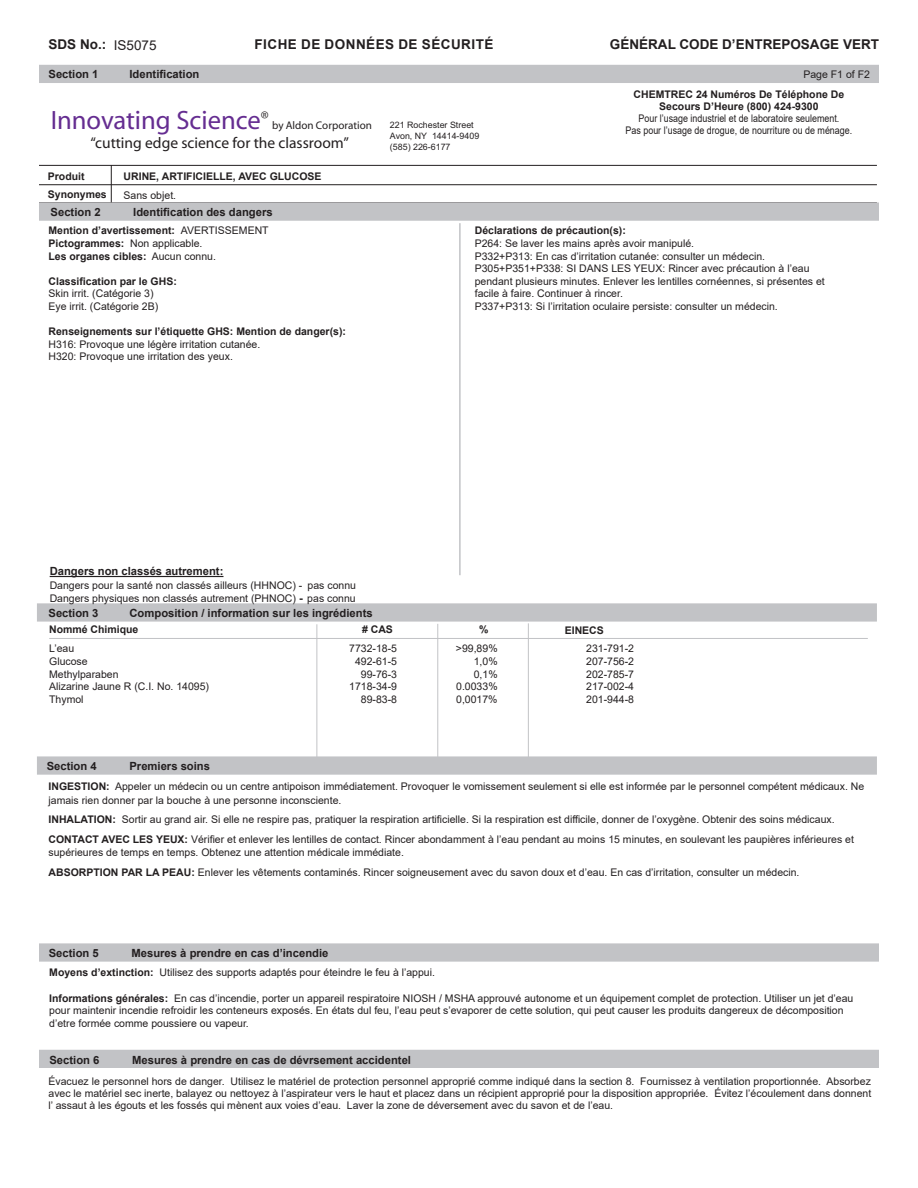
<style>
.page{position:relative;width:918px;height:1188px;background:#fff}
.page>*{position:absolute;margin:0;border:0;box-sizing:border-box;transform-origin:0 0}
.t1{font:26.55px "Myriad";color:#652d91}
.t2{font:15.45px "Myriad";color:#231f20}
.t3{font:700 13.5px "Arial";color:#231f20}
.t4{font:700 13.5px "Arial";letter-spacing:.035em;color:#231f20}
.t5{font:13.5px "Arial";color:#231f20}
.t6{font:700 11.25px "Arial";color:#231f20}
.t7{font:11.1px "Myriad";color:#231f20}
.t8{font:10.5px/12.6px "Arial";color:#231f20}
.t9{font:700 10.5px/12.6px "Arial";color:#231f20;text-align:center}
.t10{font:10.5px/12px "Arial";color:#231f20;text-align:center;scale:.85 1}
.t11{font:8.85px/10.6px "Arial";color:#231f20}
.s1{font-weight:400}
.s2{font-weight:700;font-size:11.25px}
.s3{font-weight:700}
</style>
<div class="page">
<hr style="left:111px;top:165px;width:1px;height:39px;background:#231f20">
<div style="left:39px;top:65px;width:840px;height:18px;background:#c2c3c6"></div>
<div style="left:37px;top:756px;width:840px;height:19px;background:#c2c3c6;border:2px solid #c2c3c6"></div>
<div style="left:39px;top:943px;width:840px;height:19px;background:#c2c3c6;border:2px solid #c2c3c6"></div>
<hr style="left:39px;top:184px;width:838px;height:1px;background:#231f20">
<div style="left:39px;top:1050px;width:840px;height:18px;background:#c2c3c6"></div>
<div style="left:37px;top:603px;width:840px;height:19px;background:#c2c3c6;border:2px solid #c2c3c6"></div>
<div style="left:39px;top:202px;width:840px;height:19px;background:#c2c3c6;border:2px solid #c2c3c6"></div>
<hr style="left:39px;top:165px;width:838px;height:1px;background:#231f20">
<hr style="left:437px;top:624px;width:1px;height:135px;background:#c2c3c6">
<hr style="left:49px;top:638px;width:819px;height:1px;background:#c2c3c6">
<hr style="left:316px;top:624px;width:1px;height:135px;background:#c2c3c6">
<hr style="left:528px;top:623px;width:1px;height:135px;background:#c2c3c6">
<hr style="left:459px;top:223px;width:2px;height:352px;background:#c2c3c6">
<hr style="left:50px;top:576px;width:173px;height:1px;background:#231f20">
<p class="t3" style="left:49px;top:35px;width:116px">SDS No.: <span class="s1">UU 080</span></p>
<p class="t3" style="left:610px;top:35px;width:271px">GÉNÉRAL CODE D’ENTREPOSAGE VERT</p>
<p class="t4" style="left:255px;top:35px;width:240px">FICHE DE DONNÉES DE SÉCURITÉ</p>
<p class="t5" style="left:114px;top:36px;width:44px">IS5075</p>
<p class="t6" style="left:49px;top:66px;width:52px">Section 1</p>
<p class="t6" style="left:130px;top:66px;width:72px">Identification</p>
<p class="t1" style="left:51px;top:107px;width:220px">Innovating Science<sup>®</sup></p>
<p class="t7" style="left:272px;top:120px;width:101px">by Aldon Corporation</p>
<p class="t2" style="left:91px;top:135px;width:260px">“cutting edge science for the classroom”</p>
<p class="t9" style="left:48px;top:170px;width:38px">Produit</p>
<p class="t9" style="left:124px;top:170px;width:199px">URINE, ARTIFICIELLE, AVEC GLUCOSE</p>
<p class="t8" style="left:124px;top:189px;width:54px">Sans objet.</p>
<p class="t9" style="left:49px;top:225px;width:222px;text-align:left">Mention d’avertissement: <span class="s1">AVERTISSEMENT<br></span>Pictogrammes: <span class="s1">Non applicable.<br></span>Les organes cibles: <span class="s1">Aucun connu.</span></p>
<p class="t9" style="left:49px;top:275px;width:130px">Classification par le GHS:</p>
<p class="t8" style="left:49px;top:287px;width:111px">Skin irrit. (Catégorie 3)<br>Eye irrit. (Catégorie 2B)</p>
<p class="t9" style="left:49px;top:325px;width:299px">Renseignements sur l’étiquette GHS: Mention de danger(s):</p>
<p class="t8" style="left:49px;top:338px;width:213px">H316: Provoque une légère irritation cutanée.<br>H320: Provoque une irritation des yeux.</p>
<p class="t9" style="left:48px;top:188px;width:60px">Synonymes</p>
<p class="t6" style="left:51px;top:204px;width:52px">Section 2</p>
<p class="t6" style="left:133px;top:204px;width:141px">Identification des dangers</p>
<p class="t11" style="left:390px;top:120px;width:91px">221 Rochester Street<br>Avon, NY 14414-9409 (585) 226-6177</p>
<p class="t8" style="left:803px;top:67px;width:68px">Page F1 of F2</p>
<p class="t9" style="left:634px;top:88px;width:212px;line-height:12px">CHEMTREC 24 Numéros De Téléphone De<br>Secours D’Heure (800) 424-9300</p>
<p class="t10" style="left:626px;top:112px;width:268px">Pour l’usage industriel et de laboratoire seulement.<br>Pas pour l’usage de drogue, de nourriture ou de ménage.</p>
<p class="t9" style="left:475px;top:225px;width:153px">Déclarations de précaution(s):</p>
<p class="t8" style="left:475px;top:237px;width:352px">P264: Se laver les mains après avoir manipulé.<br>P332+P313: En cas d’irritation cutanée: consulter un médecin.<br>P305+P351+P338: SI DANS LES YEUX: Rincer avec précaution à l’eau pendant plusieurs minutes. Enlever les lentilles cornéennes, si présentes et facile à faire. Continuer à rincer.<br>P337+P313: Si l’irritation oculaire persiste: consulter un médecin.</p>
<p class="t6" style="left:50px;top:563px;width:175px">Dangers non classés autrement:</p>
<p class="t8" style="left:50px;top:578px;width:308px;line-height:13.5px">Dangers pour la santé non classés ailleurs (HHNOC) -<br>Dangers physiques non classés autrement (PHNOC) <span class="s2">-</span> pas connu</p>
<p class="t8" style="left:308px;top:579px;width:50px">pas connu</p>
<p class="t6" style="left:49px;top:605px;width:52px">Section 3</p>
<p class="t6" style="left:130px;top:605px;width:245px">Composition / information sur les ingrédients</p>
<p class="t9" style="left:49px;top:623px;width:91px">Nommé Chimique</p>
<p class="t9" style="left:362px;top:623px;width:32px"># CAS</p>
<p class="t9" style="left:479px;top:623px;width:11px">%</p>
<p class="t9" style="left:565px;top:624px;width:41px">EINECS</p>
<p class="t8" style="left:49px;top:642px;width:27px">L’eau</p>
<p class="t8" style="left:349px;top:642px;width:49px">7732-18-5</p>
<p class="t8" style="left:456px;top:642px;width:43px">&gt;99,89%</p>
<p class="t8" style="left:586px;top:642px;width:49px">231-791-2</p>
<p class="t8" style="left:49px;top:655px;width:40px">Glucose</p>
<p class="t8" style="left:355px;top:655px;width:44px">492-61-5</p>
<p class="t8" style="left:474px;top:655px;width:25px">1,0%</p>
<p class="t8" style="left:586px;top:655px;width:49px">207-756-2</p>
<p class="t8" style="left:49px;top:668px;width:71px">Methylparaben</p>
<p class="t8" style="left:361px;top:668px;width:38px">99-76-3</p>
<p class="t8" style="left:474px;top:668px;width:25px">0,1%</p>
<p class="t8" style="left:586px;top:668px;width:49px">202-785-7</p>
<p class="t8" style="left:49px;top:680px;width:161px">Alizarine Jaune R (C.I. No. 14095)</p>
<p class="t8" style="left:349px;top:680px;width:49px">1718-34-9</p>
<p class="t8" style="left:456px;top:680px;width:43px">0.0033%</p>
<p class="t8" style="left:586px;top:680px;width:49px">217-002-4</p>
<p class="t8" style="left:49px;top:693px;width:36px">Thymol</p>
<p class="t8" style="left:361px;top:693px;width:38px">89-83-8</p>
<p class="t8" style="left:456px;top:693px;width:43px">0,0017%</p>
<p class="t8" style="left:586px;top:693px;width:49px">201-944-8</p>
<p class="t6" style="left:47px;top:758px;width:52px">Section 4</p>
<p class="t6" style="left:129px;top:758px;width:82px">Premiers soins</p>
<p class="t8" style="left:49px;top:780px;width:817px;line-height:13.5px"><span class="s3">INGESTION:</span> Appeler un médecin ou un centre antipoison immédiatement. Provoquer le vomissement seulement si elle est informée par le personnel compétent médicaux. Ne jamais rien donner par la bouche à une personne inconsciente.</p>
<p class="t8" style="left:49px;top:810px;width:807px;line-height:19.5px"><span class="s3">INHALATION:</span> Sortir au grand air. Si elle ne respire pas, pratiquer la respiration artificielle. Si la respiration est difficile, donner de l’oxygène. Obtenir des soins médicaux.<br><span class="s3">CONTACT AVEC LES YEUX:</span> Vérifier et enlever les lentilles de contact. Rincer abondamment à l’eau pendant au moins 15 minutes, en soulevant les paupières inférieures et</p>
<p class="t8" style="left:49px;top:843px;width:753px;line-height:19.5px">supérieures de temps en temps. Obtenez une attention médicale immédiate.<br><span class="s3">ABSORPTION PAR LA PEAU:</span> Enlever les vêtements contaminés. Rincer soigneusement avec du savon doux et d’eau. En cas d’irritation, consulter un médecin.</p>
<p class="t6" style="left:49px;top:945px;width:52px">Section 5</p>
<p class="t6" style="left:132px;top:945px;width:198px">Mesures à prendre en cas d’incendie</p>
<p class="t8" style="left:49px;top:966px;width:387px"><span class="s3">Moyens d’extinction:</span> Utilisez des supports adaptés pour éteindre le feu à l’appui.</p>
<p class="t8" style="left:49px;top:992px;width:806px"><span class="s3">Informations générales:</span> En cas d’incendie, porter un appareil respiratoire NIOSH / MSHA approuvé autonome et un équipement complet de protection. Utiliser un jet d’eau pour maintenir incendie refroidir les conteneurs exposés. En états dul feu, l’eau peut s’evaporer de cette solution, qui peut causer les produits dangereux de décomposition d’etre formée comme poussiere ou vapeur.</p>
<p class="t6" style="left:49px;top:1052px;width:52px">Section 6</p>
<p class="t6" style="left:132px;top:1052px;width:280px">Mesures à prendre en cas de dévrsement accidentel</p>
<p class="t8" style="left:49px;top:1076px;width:824px;line-height:12px;text-align:justify">Évacuez le personnel hors de danger. Utilisez le matériel de protection personnel approprié comme indiqué dans la section 8. Fournissez à ventilation proportionnée. Absorbez avec le matériel sec inerte, balayez ou nettoyez à l’aspirateur vers le haut et placez dans un récipient approprié pour la disposition appropriée. Évitez l’écoulement dans donnent l’ assaut à les égouts et les fossés qui mènent aux voies d’eau. Laver la zone de déversement avec du savon et de l’eau.</p>
</div>
